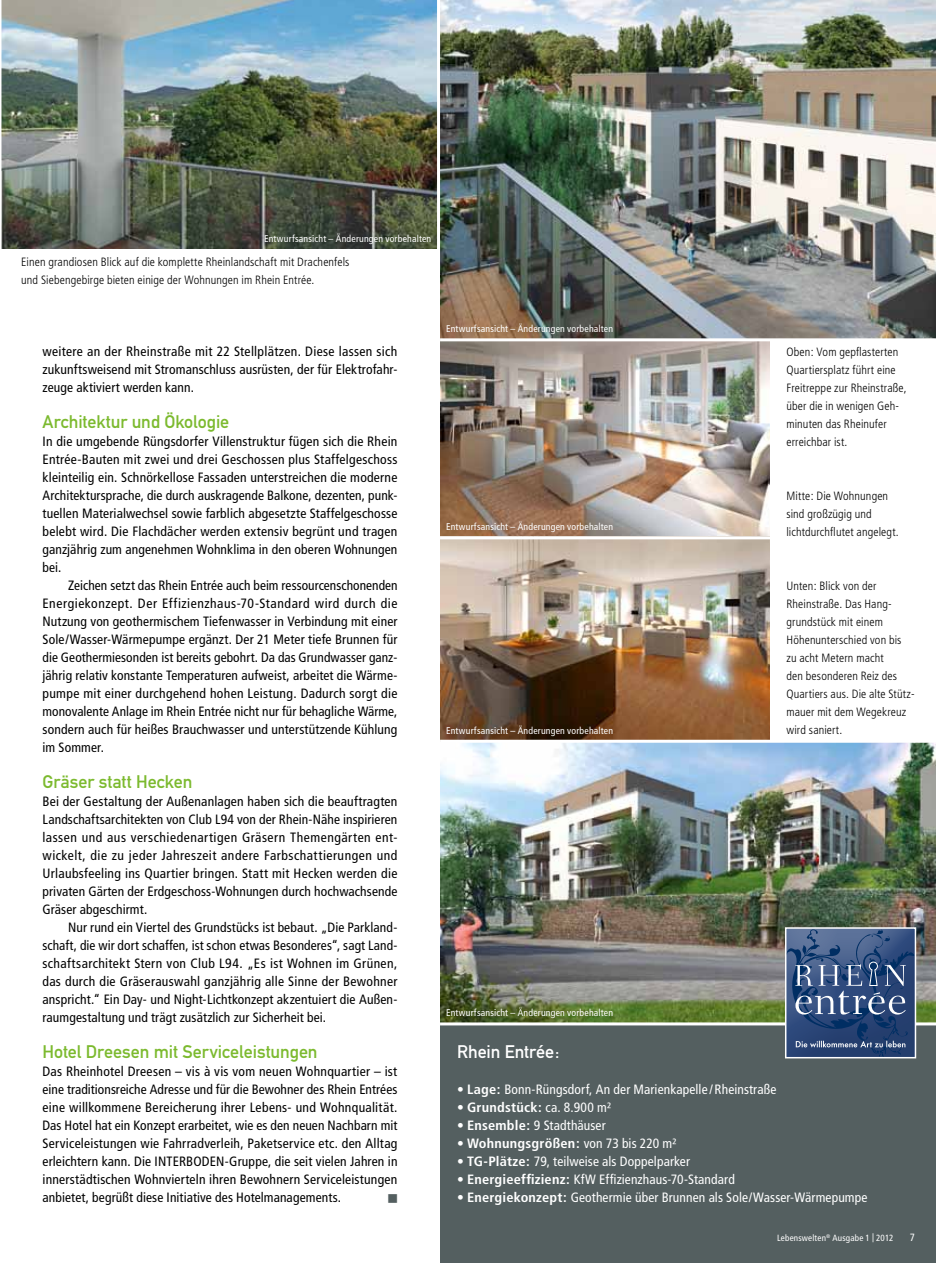
<style>
.page{position:relative;width:936px;height:1263px;background:#fff}
.page>*{position:absolute;margin:0;border:0;box-sizing:border-box;transform-origin:0 0}
.t1{font:18px "DIN Mittelschrift Alternate";color:#7cba2f}
.t2{font:18px "DIN Mittelschrift Alternate";color:#fff}
.t3{font:15px "Wingdings";color:#545f60}
.t4{font:condensed 13.5px/18px "Frutiger";letter-spacing:.01em;color:#000;text-align:justify}
.t5{font:condensed 13.5px "Frutiger";letter-spacing:.01em;color:#fff}
.t6{font:700 condensed 13.5px "Frutiger";letter-spacing:.015em;color:#fff;scale:1.06 1}
.t7{font:300 condensed 12px/18px "Frutiger";letter-spacing:.01em;color:#000}
.t8{font:condensed 10.5px "Frutiger";color:#fff}
.t9{font:condensed 9.75px "Frutiger";letter-spacing:.02em;color:#fff}
.t10{font:condensed 9px "Frutiger";letter-spacing:.02em;color:#fff}
.s1{font-weight:700}
.s2{font-weight:400}
</style>
<div class="page">
<div style="left:440px;top:1022px;width:495px;height:241px;background:#545f60"></div>
<img style="left:440px;top:341px;width:329px;height:399px">
<img style="left:440px;top:743px;width:495px;height:279px">
<img style="left:440px;top:0;width:495px;height:338px">
<img style="left:2px;top:0;width:435px;height:248px">
<hr style="left:440px;top:536px;width:346px;height:3px;background:#fff">
<hr style="left:440px;top:1022px;width:495px;height:3px;background:#fff">
<svg style="left:784px;top:926px;width:132px;height:133px;background:#435c85"></svg>
<p class="t9" style="left:264px;top:233px;width:169px">Entwurfsansicht – Änderungen vorbehalten</p>
<p class="t7" style="left:21px;top:253px;width:329px">Einen grandiosen Blick auf die komplette Rheinlandschaft mit Drachenfels und Siebengebirge bieten einige der Wohnungen im Rhein Entrée.</p>
<p class="t9" style="left:446px;top:323px;width:169px">Entwurfsansicht – Änderungen vorbehalten</p>
<p class="t4" style="left:43px;top:343px;width:356px">weitere an der Rheinstraße mit 22 Stellplätzen. Diese lassen sich zukunftsweisend mit Stromanschluss ausrüsten, der für Elektrofahr&shy;zeuge aktiviert werden kann.</p>
<h1 class="t1" style="left:43px;top:411px;width:188px">Architektur und Ökologie</h1>
<p class="t4" style="left:43px;top:433px;width:356px">In die umgebende Rüngsdorfer Villenstruktur fügen sich die Rhein Entrée-Bauten mit zwei und drei Geschossen plus Staffelgeschoss kleinteilig ein. Schnörkellose Fassaden unterstreichen die moderne Architektursprache, die durch auskragende Balkone, dezenten, punk&shy;tuellen Materialwechsel sowie farblich abgesetzte Staffelgeschosse belebt wird. Die Flachdächer werden extensiv begrünt und tragen ganzjährig zum angenehmen Wohnklima in den oberen Wohnungen bei.</p>
<p class="t4" style="left:43px;top:577px;width:357px;text-indent:26px">Zeichen setzt das Rhein Entrée auch beim ressourcenschonenden Energiekonzept. Der Effizienzhaus-70-Standard wird durch die Nutzung von geothermischem Tiefenwasser in Verbindung mit einer Sole/Wasser-Wärmepumpe ergänzt. Der 21 Meter tiefe Brunnen für die Geothermiesonden ist bereits gebohrt. Da das Grundwasser ganz&shy;jährig relativ konstante Temperaturen aufweist, arbeitet die Wärme&shy;pumpe mit einer durchgehend hohen Leistung. Dadurch sorgt die monovalente Anlage im Rhein Entrée nicht nur für behagliche Wärme, sondern auch für heißes Brauchwasser und unterstützende Kühlung im Sommer.</p>
<h1 class="t1" style="left:43px;top:771px;width:151px">Gräser statt Hecken</h1>
<p class="t4" style="left:43px;top:793px;width:356px">Bei der Gestaltung der Außenanlagen haben sich die beauftragten Landschaftsarchitekten von Club L94 von der Rhein-Nähe inspirieren lassen und aus verschiedenartigen Gräsern Themengärten ent&shy;wickelt, die zu jeder Jahreszeit andere Farbschattierungen und Urlaubsfeeling ins Quartier bringen. Statt mit Hecken werden die privaten Gärten der Erdgeschoss-Wohnungen durch hochwachsende Gräser abgeschirmt.</p>
<p class="t4" style="left:43px;top:919px;width:356px;text-indent:26px">Nur rund ein Viertel des Grundstücks ist bebaut. „Die Parkland&shy;schaft, die wir dort schaffen, ist schon etwas Besonderes“, sagt Land&shy;schaftsarchitekt Stern von Club L94. „Es ist Wohnen im Grünen, das durch die Gräserauswahl ganzjährig alle Sinne der Bewohner anspricht.“ Ein Day- und Night-Lichtkonzept akzentuiert die Außen&shy;raumgestaltung und trägt zusätzlich zur Sicherheit bei.</p>
<h1 class="t1" style="left:43px;top:1041px;width:276px">Hotel Dreesen mit Serviceleistungen</h1>
<p class="t4" style="left:43px;top:1063px;width:356px">Das Rheinhotel Dreesen – vis à vis vom neuen Wohnquartier – ist eine traditionsreiche Adresse und für die Bewohner des Rhein Entrées eine willkommene Bereicherung ihrer Lebens- und Wohnqualität.<br>Das Hotel hat ein Konzept erarbeitet, wie es den neuen Nachbarn mit Serviceleistungen wie Fahrradverleih, Paketservice etc. den Alltag erleichtern kann. Die INTERBODEN-Gruppe, die seit vielen Jahren in innerstädtischen Wohnvierteln ihren Bewohnern Serviceleistungen anbietet, begrüßt diese Initiative des Hotelmanagements.</p>
<p class="t7" style="left:786px;top:343px;width:122px">Oben: Vom gepflasterten<br>Quartiersplatz führt eine<br>Freitreppe zur Rheinstraße, über die in wenigen Geh&shy;minuten das Rheinufer erreichbar ist.</p>
<p class="t7" style="left:786px;top:487px;width:114px">Mitte: Die Wohnungen sind großzügig und lichtdurchflutet angelegt.</p>
<p class="t9" style="left:446px;top:521px;width:169px">Entwurfsansicht – Änderungen vorbehalten</p>
<p class="t7" style="left:786px;top:577px;width:130px">Unten: Blick von der<br>Rheinstraße. Das Hang&shy;grundstück mit einem<br>Höhenunterschied von bis<br>zu acht Metern macht<br>den besonderen Reiz des<br>Quartiers aus. Die alte Stütz&shy;mauer mit dem Wegekreuz wird saniert.</p>
<p class="t9" style="left:446px;top:725px;width:169px">Entwurfsansicht – Änderungen vorbehalten</p>
<p class="t9" style="left:446px;top:1007px;width:169px">Entwurfsansicht – Änderungen vorbehalten</p>
<h1 class="t2" style="left:457px;top:1041px;width:104px">Rhein Entrée:</h1>
<p class="t5" style="left:457px;top:1082px;width:321px">• <span class="s1">Lage:</span> Bonn-Rüngsdorf, An der Marienkapelle /Rheinstraße</p>
<p class="t5" style="left:457px;top:1100px;width:155px">• <span class="s1">Grundstück:</span> ca. 8.900 m²</p>
<p class="t5" style="left:457px;top:1118px;width:150px">• <span class="s1">Ensemble:</span> 9 Stadthäuser</p>
<p class="t6" style="left:457px;top:1136px;width:208px"><span class="s2">•</span> Wohnungsgrößen: <span class="s2">von 73 bis 220 m²</span></p>
<p class="t5" style="left:457px;top:1154px;width:234px">• <span class="s1">TG-Plätze:</span> 79, teilweise als Doppelparker</p>
<p class="t5" style="left:457px;top:1172px;width:279px">• <span class="s1">Energieeffizienz:</span> KfW Effizienzhaus-70-Standard</p>
<p class="t3" style="left:387px;top:1190px;width:13px">■</p>
<p class="t5" style="left:457px;top:1190px;width:412px">• <span class="s1">Energiekonzept:</span> Geothermie über Brunnen als Sole/Wasser-Wärmepumpe</p>
<p class="t10" style="left:777px;top:1233px;width:118px">Lebenswelten<sup>®</sup> Ausgabe 1 | 2012</p>
<p class="t8" style="left:909px;top:1231px;width:7px">7</p>
</div>
